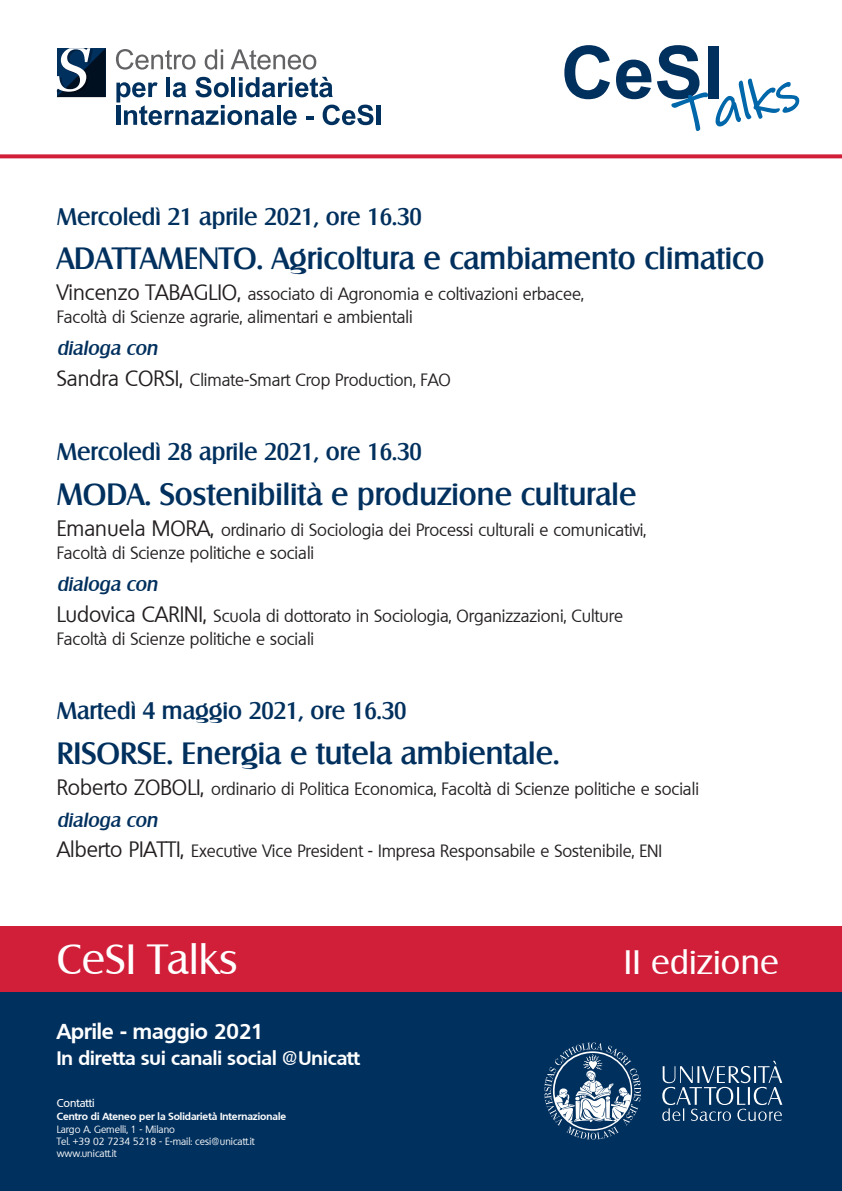
<style>
.page{position:relative;width:842px;height:1191px;background:#fff}
.page>*{position:absolute;margin:0;border:0;box-sizing:border-box;transform-origin:0 0}
.t1{font:700 73.1px "Arial";color:#00305e}
.t2{font:53.3px "Ink Free";color:#0067aa}
.t3{font:41.1px "Salzburg";letter-spacing:.01em;color:#fff}
.t4{font:33px "Salzburg";letter-spacing:.01em;color:#fff}
.t5{font:500 30px "Salzburg";color:#00305e}
.t6{font:500 23.4px "Salzburg";color:#00305e}
.t7{font:700 21px "Quebec";color:#fff}
.t8{font:italic 500 19.1px "Salzburg";color:#00305e}
.t9{font:700 19px "Quebec";color:#fff}
.t10{font:17px "Quebec";color:#231f20}
.t11{font:500 11.1px "Quebec";color:#fff}
.t12{font:10px "Quebec";color:#fff}
.t13{font:700 10px "Quebec";color:#fff}
.s1{font-size:21.2px}
</style>
<div class="page">
<div style="left:0;top:991px;width:842px;height:200px;background:#00305e"></div>
<div style="left:0;top:926px;width:842px;height:65px;background:#d11e39"></div>
<svg style="left:0;top:154px;width:842px;height:4px;fill:#d11e39"></svg>
<svg style="left:116px;top:49px;width:80px;height:21px"></svg>
<svg style="left:205px;top:49px;width:18px;height:21px"></svg>
<svg style="left:231px;top:49px;width:85px;height:21px"></svg>
<svg style="left:116px;top:77px;width:257px;height:48px"></svg>
<hr style="left:376px;top:105px;width:4px;height:20px;background:#00305e">
<svg style="left:57px;top:48px;width:49px;height:49px"></svg>
<svg style="left:671px;top:78px;width:129px;height:53px"></svg>
<svg style="left:662px;top:1060px;width:120px;height:61px"></svg>
<svg style="left:544px;top:1042px;width:97px;height:97px"></svg>
<p class="t1" style="left:561px;top:24px;width:164px">CeSI</p>
<p class="t2" style="left:668px;top:88px;width:127px;rotate:-13deg">Talks</p>
<p class="t6" style="left:57px;top:202px;width:367px">Mercoledì 21 aprile 2021, ore 16.30</p>
<p class="t5" style="left:57px;top:240px;width:709px">ADATTAMENTO. Agricoltura e cambiamento climatico</p>
<p class="t10" style="left:57px;top:283px;width:529px"><span class="s1">Vincenzo TABAGLIO,</span> associato di Agronomia e coltivazioni erbacee,</p>
<p class="t10" style="left:57px;top:306px;width:357px">Facoltà di Scienze agrarie, alimentari e ambientali</p>
<p class="t8" style="left:57px;top:337px;width:102px">dialoga con</p>
<p class="t10" style="left:57px;top:369px;width:396px"><span class="s1">Sandra CORSI,</span> Climate-Smart Crop Production, FAO</p>
<p class="t6" style="left:57px;top:438px;width:367px">Mercoledì 28 aprile 2021, ore 16.30</p>
<p class="t5" style="left:57px;top:476px;width:581px">MODA. Sostenibilità e produzione culturale</p>
<p class="t10" style="left:57px;top:518px;width:591px"><span class="s1">Emanuela MORA,</span> ordinario di Sociologia dei Processi culturali e comunicativi,</p>
<p class="t10" style="left:57px;top:542px;width:259px">Facoltà di Scienze politiche e sociali</p>
<p class="t8" style="left:57px;top:572px;width:102px">dialoga con</p>
<p class="t10" style="left:57px;top:604px;width:568px"><span class="s1">Ludovica CARINI,</span> Scuola di dottorato in Sociologia, Organizzazioni, Culture</p>
<p class="t10" style="left:57px;top:628px;width:259px">Facoltà di Scienze politiche e sociali</p>
<p class="t6" style="left:57px;top:697px;width:351px">Martedì 4 maggio 2021, ore 16.30</p>
<p class="t5" style="left:57px;top:735px;width:504px">RISORSE. Energia e tutela ambientale.</p>
<p class="t10" style="left:57px;top:777px;width:644px"><span class="s1">Roberto ZOBOLI,</span> ordinario di Politica Economica, Facoltà di Scienze politiche e sociali</p>
<p class="t8" style="left:57px;top:808px;width:102px">dialoga con</p>
<p class="t10" style="left:57px;top:840px;width:607px"><span class="s1">Alberto PIATTI,</span> Executive Vice President - Impresa Responsabile e Sostenibile, ENI</p>
<p class="t3" style="left:57px;top:935px;width:182px">CeSI Talks</p>
<p class="t4" style="left:624px;top:943px;width:156px">II edizione</p>
<p class="t7" style="left:57px;top:1017px;width:209px">Aprile - maggio 2021</p>
<p class="t9" style="left:57px;top:1045px;width:305px">In diretta sui canali social @Unicatt</p>
<p class="t11" style="left:57px;top:1096px;width:39px">Contatti</p>
<p class="t13" style="left:57px;top:1110px;width:231px">Centro di Ateneo per la Solidarietà Internazionale</p>
<p class="t12" style="left:57px;top:1122px;width:120px">Largo A. Gemelli, 1 - Milano</p>
<p class="t12" style="left:57px;top:1134px;width:199px">Tel. +39 02 7234 5218 - E-mail: cesi@unicatt.it</p>
<p class="t12" style="left:57px;top:1146px;width:61px">www.unicatt.it</p>
</div>
